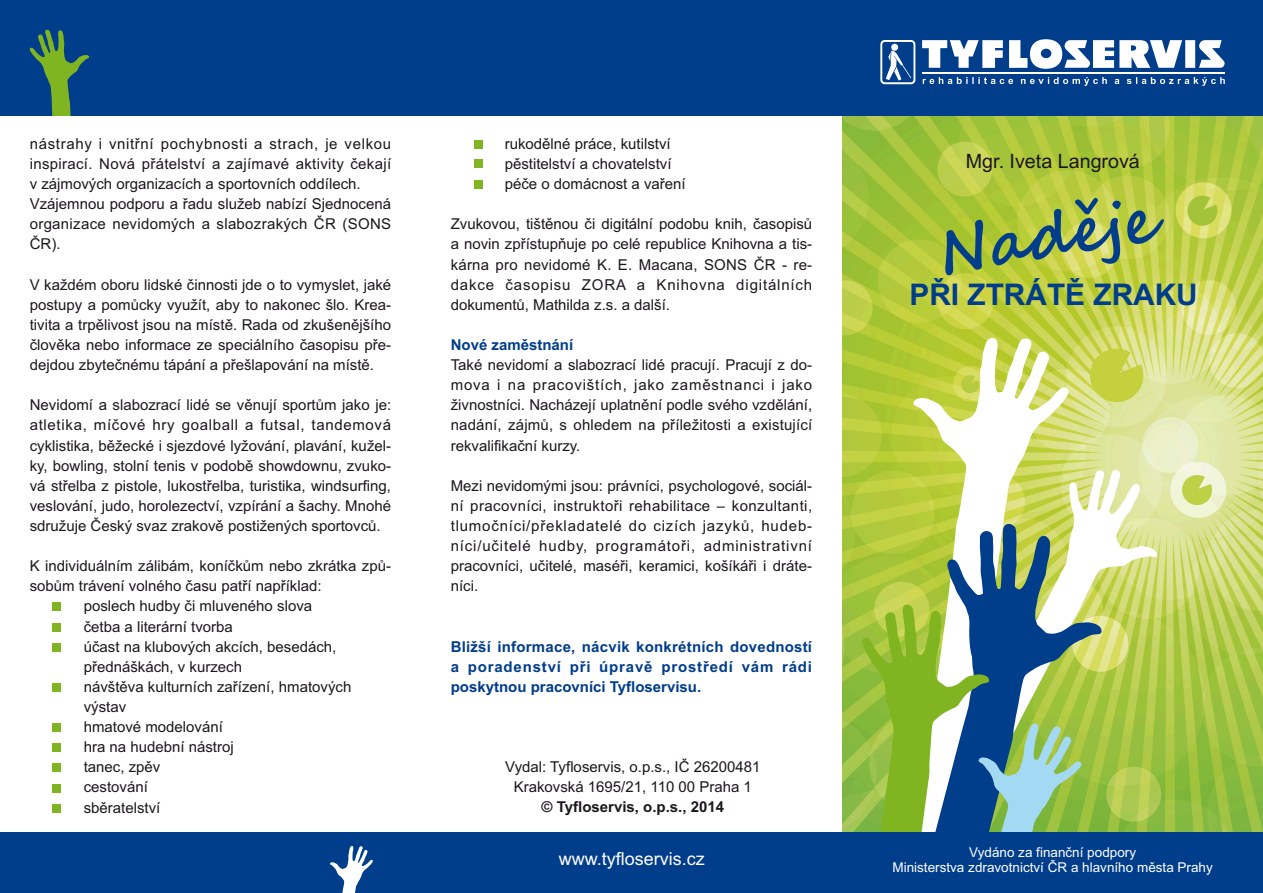
<style>
.page{position:relative;width:1263px;height:893px;background:#fff}
.page>*{position:absolute;margin:0;border:0;box-sizing:border-box;transform-origin:0 0}
.t1{font:700 61.5px "Segoe Script";color:#003d8a}
.t2{font:700 29.85px "Arial";color:#003d8a}
.t3{font:19.65px "Arial";color:#1c171c}
.t4{font:18px "Arial";color:#fff}
.t5{font:15px/20.1px "Arial";color:#1c171c;text-align:justify}
.t6{font:15px/20.1px "Arial";letter-spacing:.02em;color:#1c171c}
.t7{font:700 15px/20.1px "Arial";color:#003d8a;text-align:justify}
.t8{font:700 15px "Arial";color:#1c171c}
.t9{font:13.5px/15.1px "Arial";color:#fff;text-align:center}
</style>
<div class="page">
<div style="left:52px;top:602px;width:9px;height:8px;background:#80b521"></div>
<div style="left:52px;top:623px;width:9px;height:8px;background:#80b521"></div>
<div style="left:52px;top:643px;width:9px;height:9px;background:#80b521"></div>
<div style="left:52px;top:683px;width:9px;height:9px;background:#80b521"></div>
<div style="left:52px;top:723px;width:9px;height:9px;background:#80b521"></div>
<div style="left:52px;top:743px;width:9px;height:9px;background:#80b521"></div>
<div style="left:52px;top:763px;width:9px;height:9px;background:#80b521"></div>
<div style="left:52px;top:784px;width:9px;height:8px;background:#80b521"></div>
<div style="left:52px;top:804px;width:9px;height:9px;background:#80b521"></div>
<div style="left:474px;top:159px;width:9px;height:9px;background:#80b521"></div>
<div style="left:474px;top:141px;width:9px;height:8px;background:#80b521"></div>
<div style="left:474px;top:180px;width:9px;height:9px;background:#80b521"></div>
<img style="left:842px;top:116px;width:421px;height:716px">
<svg style="left:903px;top:338px;width:166px;height:131px"></svg>
<svg style="left:881px;top:469px;width:276px;height:363px"></svg>
<svg style="left:914px;top:524px;width:188px;height:308px"></svg>
<svg style="left:862px;top:604px;width:219px;height:228px;background:#7aa577"></svg>
<div style="left:0;top:0;width:1263px;height:116px;background:#003d8a"></div>
<svg style="left:30px;top:30px;width:59px;height:86px"></svg>
<div style="left:0;top:832px;width:1263px;height:61px;background:#003d8a"></div>
<svg style="left:329px;top:846px;width:44px;height:47px"></svg>
<svg style="left:922px;top:39px;width:303px;height:30px"></svg>
<hr style="left:922px;top:72px;width:302px;height:2px;background:#fff">
<svg style="left:923px;top:77px;width:302px;height:9px"></svg>
<svg style="left:880px;top:40px;width:35px;height:44px"></svg>
<svg style="left:1180px;top:474px;width:33px;height:33px"></svg>
<svg style="left:1186px;top:195px;width:33px;height:32px"></svg>
<svg style="left:1087px;top:347px;width:59px;height:58px;background:#ccd75b"></svg>
<svg style="left:960px;top:374px;width:20px;height:20px"></svg>
<p class="t6" style="left:30px;top:135px;width:363px">nástrahy i vnitřní pochybnosti a strach, je velkou inspirací. Nová přátelství a zajímavé aktivity čekají v zájmových organizacích a sportovních oddílech.<br>Vzájemnou podporu a řadu služeb nabízí Sjednocená organizace nevidomých a slabozrakých ČR (SONS ČR).</p>
<p class="t5" style="left:30px;top:276px;width:363px">V každém oboru lidské činnosti jde o to vymyslet, jaké postupy a pomůcky využít, aby to nakonec šlo. Krea&shy;tivita a trpělivost jsou na místě. Rada od zkušenějšího člověka nebo informace ze speciálního časopisu pře&shy;dejdou zbytečnému tápání a přešlapování na místě.</p>
<p class="t5" style="left:30px;top:396px;width:363px">Nevidomí a slabozrací lidé se věnují sportům jako je: atletika, míčové hry goalball a futsal, tandemová cyklistika, běžecké i sjezdové lyžování, plavání, kužel&shy;ky, bowling, stolní tenis v podobě showdownu, zvuko&shy;vá střelba z pistole, lukostřelba, turistika, windsurfing, veslování, judo, horolezectví, vzpírání a šachy. Mnohé sdružuje Český svaz zrakově postižených sportovců.</p>
<p class="t5" style="left:30px;top:557px;width:363px">K individuálním zálibám, koníčkům nebo zkrátka způ&shy;sobům trávení volného času patří například:</p>
<p class="t5" style="left:54px;top:597px;width:259px">• poslech hudby či mluveného slova</p>
<p class="t5" style="left:54px;top:618px;width:180px">• četba a literární tvorba</p>
<p class="t5" style="left:84px;top:638px;width:254px;text-indent:-30px">• účast na klubových akcích, besedách, přednáškách, v kurzech</p>
<p class="t5" style="left:84px;top:678px;width:269px;text-indent:-30px">• návštěva kulturních zařízení, hmatových výstav</p>
<p class="t5" style="left:54px;top:718px;width:170px">• hmatové modelování</p>
<p class="t5" style="left:54px;top:738px;width:181px">• hra na hudební nástroj</p>
<p class="t5" style="left:54px;top:758px;width:108px">• tanec, zpěv</p>
<p class="t5" style="left:54px;top:778px;width:95px">• cestování</p>
<p class="t5" style="left:54px;top:799px;width:108px">• sběratelství</p>
<p class="t5" style="left:475px;top:135px;width:197px">• rukodělné práce, kutilství</p>
<p class="t5" style="left:475px;top:155px;width:198px">• pěstitelství a chovatelství</p>
<p class="t5" style="left:475px;top:175px;width:212px">• péče o domácnost a vaření</p>
<p class="t5" style="left:451px;top:215px;width:363px">Zvukovou, tištěnou či digitální podobu knih, časopisů a novin zpřístupňuje po celé republice Knihovna a tis&shy;kárna pro nevidomé K. E. Macana, SONS ČR - re&shy;dakce časopisu ZORA a Knihovna digitálních dokumentů, Mathilda z.s. a další.</p>
<p class="t7" style="left:451px;top:336px;width:124px">Nové zaměstnání</p>
<p class="t5" style="left:451px;top:356px;width:363px">Také nevidomí a slabozrací lidé pracují. Pracují z do&shy;mova i na pracovištích, jako zaměstnanci i jako živnostníci. Nacházejí uplatnění podle svého vzdělání, nadání, zájmů, s ohledem na příležitosti a existující rekvalifikační kurzy.</p>
<p class="t5" style="left:451px;top:477px;width:363px">Mezi nevidomými jsou: právníci, psychologové, sociál&shy;ní pracovníci, instruktoři rehabilitace – konzultanti, tlumočníci/překladatelé do cizích jazyků, hudeb&shy;níci/učitelé hudby, programátoři, administrativní pracovníci, učitelé, maséři, keramici, košíkáři i dráte&shy;níci.</p>
<p class="t7" style="left:451px;top:638px;width:363px">Bližší informace, nácvik konkrétních dovedností a poradenství při úpravě prostředí vám rádi poskytnou pracovníci Tyfloservisu.</p>
<p class="t5" style="left:505px;top:758px;width:257px;text-align:center">Vydal: Tyfloservis, o.p.s., IČ 26200481<br>Krakovská 1695/21, 110 00 Praha 1</p>
<p class="t8" style="left:542px;top:801px;width:184px">© Tyfloservis, o.p.s., 2014</p>
<p class="t4" style="left:559px;top:852px;width:148px">www.tyfloservis.cz</p>
<h3 class="t3" style="left:966px;top:154px;width:176px">Mgr. Iveta Langrová</h3>
<h1 class="t1" style="left:934px;top:228px;width:220px;rotate:-8deg">Naděje</h1>
<h2 class="t2" style="left:909px;top:284px;width:290px">PŘI ZTRÁTĚ ZRAKU</h2>
<p class="t9" style="left:892px;top:845px;width:322px">Vydáno za finanční podpory<br>Ministerstva zdravotnictví ČR a hlavního města Prahy</p>
</div>
